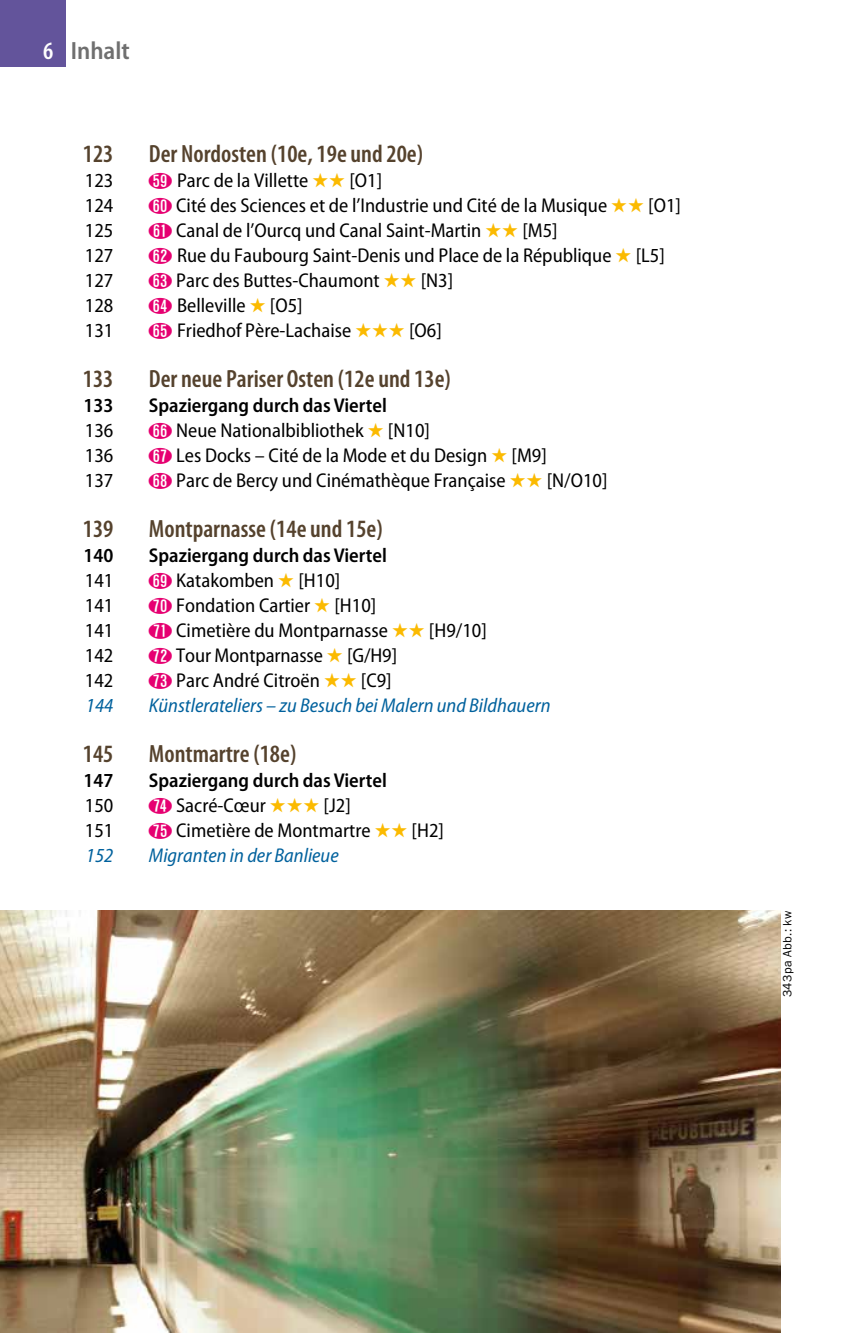
<style>
.page{position:relative;width:851px;height:1333px;background:#fff}
.page>*{position:absolute;margin:0;border:0;box-sizing:border-box;transform-origin:0 0}
.t1{font:600 condensed 25px "Myriad Pro";color:#55422d}
.t2{font:600 semi-condensed 25px "Myriad Pro";color:#6f6f6f}
.t3{font:semi-condensed 20px "Myriad Pro";color:#000}
.t4{font:600 semi-condensed 20px "Myriad Pro";color:#000}
.t5{font:italic semi-condensed 20px "Myriad Pro";color:#00619d}
.t6{font:12.5px "Franklin Gothic URW Boo";letter-spacing:.025em;color:#000}
.s1{font-stretch:condensed;color:#fff}
.s2{font-family:"Nummern Gesamt";font-stretch:normal;color:#e60071}
</style>
<div class="page">
<div style="left:0;top:0;width:66px;height:66px;background:#63549b"></div>
<img style="left:0;top:910px;width:780px;height:422px">
<p class="t2" style="left:43px;top:37px;width:88px"><span class="s1">6</span> Inhalt</p>
<p class="t1" style="left:83px;top:140px;width:32px">123</p>
<p class="t1" style="left:149px;top:140px;width:276px">Der Nordosten (10e, 19e und 20e)</p>
<p class="t3" style="left:85px;top:169px;width:30px">123</p>
<p class="t3" style="left:149px;top:169px;width:161px"><span class="s2">⒚</span> Parc de la Villette</p>
<p class="t3" style="left:349px;top:169px;width:34px">[O1]</p>
<p class="t3" style="left:85px;top:194px;width:30px">124</p>
<p class="t3" style="left:149px;top:194px;width:459px"><span class="s2">⒛</span> Cité des Sciences et de l’Industrie und Cité de la Musique</p>
<p class="t3" style="left:648px;top:194px;width:34px">[O1]</p>
<p class="t3" style="left:85px;top:219px;width:30px">125</p>
<p class="t3" style="left:149px;top:219px;width:334px"><span class="s2">⒜</span> Canal de l’Ourcq und Canal Saint-Martin</p>
<p class="t3" style="left:522px;top:219px;width:37px">[M5]</p>
<p class="t3" style="left:85px;top:244px;width:30px">127</p>
<p class="t3" style="left:149px;top:244px;width:517px"><span class="s2">⒝</span> Rue du Faubourg Saint-Denis und Place de la République [L5]</p>
<p class="t3" style="left:85px;top:269px;width:30px">127</p>
<p class="t3" style="left:149px;top:269px;width:232px"><span class="s2">⒞</span> Parc des Buttes-Chaumont</p>
<p class="t3" style="left:420px;top:269px;width:34px">[N3]</p>
<p class="t3" style="left:85px;top:294px;width:30px">128</p>
<p class="t3" style="left:149px;top:294px;width:155px"><span class="s2">⒟</span> Belleville [O5]</p>
<p class="t3" style="left:85px;top:319px;width:30px">131</p>
<p class="t3" style="left:149px;top:319px;width:204px"><span class="s2">⒠</span> Friedhof Père-Lachaise</p>
<p class="t3" style="left:409px;top:319px;width:34px">[O6]</p>
<p class="t1" style="left:83px;top:365px;width:32px">133</p>
<p class="t1" style="left:149px;top:365px;width:303px">Der neue Pariser Osten (12e und 13e)</p>
<p class="t4" style="left:84px;top:394px;width:31px">133</p>
<p class="t4" style="left:149px;top:394px;width:239px">Spaziergang durch das Viertel</p>
<p class="t3" style="left:85px;top:419px;width:30px">136</p>
<p class="t3" style="left:149px;top:419px;width:282px"><span class="s2">⒡</span> Neue Nationalbibliothek [N10]</p>
<p class="t3" style="left:85px;top:444px;width:30px">136</p>
<p class="t3" style="left:149px;top:444px;width:399px"><span class="s2">⒢</span> Les Docks – Cité de la Mode et du Design [M9]</p>
<p class="t3" style="left:85px;top:469px;width:30px">137</p>
<p class="t3" style="left:149px;top:469px;width:358px"><span class="s2">⒣</span> Parc de Bercy und Cinémathèque Française</p>
<p class="t3" style="left:546px;top:469px;width:62px">[N/O10]</p>
<p class="t1" style="left:83px;top:515px;width:32px">139</p>
<p class="t1" style="left:149px;top:515px;width:235px">Montparnasse (14e und 15e)</p>
<p class="t4" style="left:84px;top:544px;width:31px">140</p>
<p class="t4" style="left:149px;top:544px;width:239px">Spaziergang durch das Viertel</p>
<p class="t3" style="left:85px;top:569px;width:30px">141</p>
<p class="t3" style="left:149px;top:569px;width:193px"><span class="s2">⒤</span> Katakomben [H10]</p>
<p class="t3" style="left:85px;top:594px;width:30px">141</p>
<p class="t3" style="left:149px;top:594px;width:229px"><span class="s2">⒥</span> Fondation Cartier [H10]</p>
<p class="t3" style="left:85px;top:619px;width:30px">141</p>
<p class="t3" style="left:149px;top:619px;width:240px"><span class="s2">⒦</span> Cimetière du Montparnasse</p>
<p class="t3" style="left:429px;top:619px;width:59px">[H9/10]</p>
<p class="t3" style="left:85px;top:644px;width:30px">142</p>
<p class="t3" style="left:149px;top:644px;width:250px"><span class="s2">⒧</span> Tour Montparnasse [G/H9]</p>
<p class="t3" style="left:85px;top:669px;width:30px">142</p>
<p class="t3" style="left:149px;top:669px;width:172px"><span class="s2">⒨</span> Parc André Citroën</p>
<p class="t3" style="left:361px;top:669px;width:32px">[C9]</p>
<p class="t5" style="left:86px;top:694px;width:29px">144</p>
<p class="t5" style="left:149px;top:694px;width:403px">Künstlerateliers – zu Besuch bei Malern und Bildhauern</p>
<p class="t1" style="left:83px;top:740px;width:32px">145</p>
<p class="t1" style="left:149px;top:740px;width:149px">Montmartre (18e)</p>
<p class="t4" style="left:84px;top:769px;width:31px">147</p>
<p class="t4" style="left:149px;top:769px;width:239px">Spaziergang durch das Viertel</p>
<p class="t3" style="left:85px;top:794px;width:30px">150</p>
<p class="t3" style="left:149px;top:794px;width:118px"><span class="s2">⒩</span> Sacré-Cœur</p>
<p class="t3" style="left:323px;top:794px;width:29px">[J2]</p>
<p class="t3" style="left:85px;top:819px;width:30px">151</p>
<p class="t3" style="left:149px;top:819px;width:223px"><span class="s2">⒪</span> Cimetière de Montmartre</p>
<p class="t3" style="left:411px;top:819px;width:34px">[H2]</p>
<p class="t5" style="left:86px;top:844px;width:29px">152</p>
<p class="t5" style="left:149px;top:844px;width:191px">Migranten in der Banlieue</p>
<p class="t6" style="left:779px;top:997px;width:88px;rotate:-90deg">343pa Abb.: kw</p>
</div>
